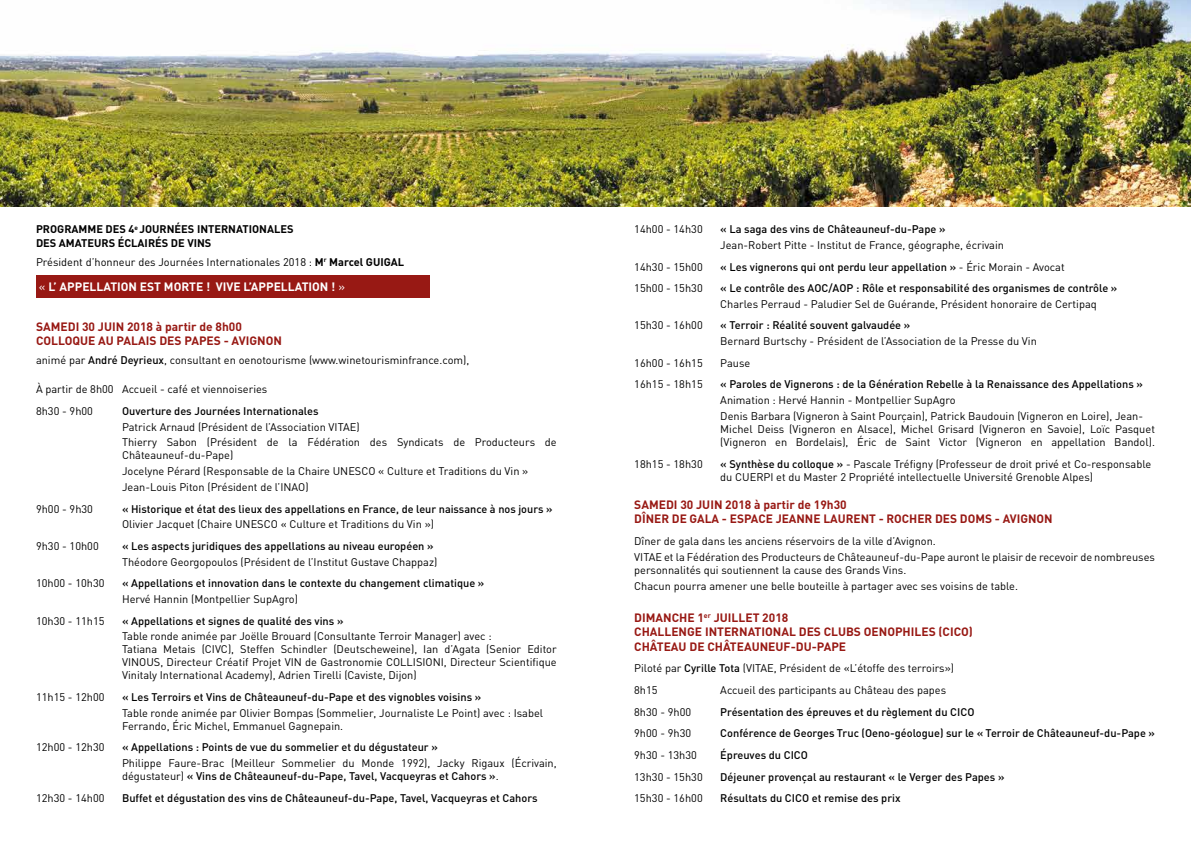
<style>
.page{position:relative;width:1191px;height:842px;background:#fff}
.page>*{position:absolute;margin:0;border:0;box-sizing:border-box;transform-origin:0 0}
.t1{font:700 12px/14.4px "DIN";color:#981914}
.t2{font:700 12px "DIN";color:#fff}
.t3{font:11px/13px "DIN";color:#000}
.t4{font:500 11px "DIN";color:#000}
.t5{font:700 11px/13.2px "DIN";color:#000}
.s1{font-weight:700}
.s2{font-weight:400}
.s3{font-weight:500}
</style>
<div class="page">
<img style="left:0;top:0;width:1191px;height:207px">
<div style="left:36px;top:275px;width:393px;height:23px;background:#981914"></div>
<p class="t5" style="left:36px;top:222px;width:259px">PROGRAMME DES 4<sup>e</sup> JOURNÉES INTERNATIONALES<br>DES AMATEURS ÉCLAIRÉS DE VINS</p>
<p class="t3" style="left:36px;top:255px;width:370px">Président d’honneur des Journées Internationales 2018 : <span class="s1">M</span><sup>r</sup> <span class="s1">Marcel GUIGAL</span></p>
<p class="t2" style="left:39px;top:279px;width:308px"><span class="s2">«</span> L’ APPELLATION EST MORTE ! VIVE L’APPELLATION ! <span class="s2">»</span></p>
<p class="t1" style="left:36px;top:319px;width:247px">SAMEDI 30 JUIN 2018 à partir de 8h00<br>COLLOQUE AU PALAIS DES PAPES - AVIGNON</p>
<p class="t3" style="left:36px;top:353px;width:435px">animé par <span class="s3">André Deyrieux</span>, consultant en oenotourisme (www.winetourisminfrance.com),</p>
<p class="t3" style="left:36px;top:378px;width:233px;line-height:21.5px">À partir de 8h00 Accueil - café et viennoiseries<br>8h30 - 9h00</p>
<p class="t4" style="left:122px;top:404px;width:198px">Ouverture des Journées Internationales</p>
<p class="t3" style="left:122px;top:418px;width:436px;line-height:15.8px">Patrick Arnaud (Président de l’Association VITAE)<br>Thierry Sabon (Président de la Fédération des Syndicats de Producteurs de</p>
<p class="t3" style="left:122px;top:447px;width:408px;line-height:15.8px">Châteauneuf-du-Pape)<br>Jocelyne Pérard (Responsable de la Chaire UNESCO « Culture et Traditions du Vin »<br>Jean-Louis Piton (Président de l’INAO)</p>
<p class="t3" style="left:36px;top:502px;width:58px">9h00 - 9h30</p>
<p class="t4" style="left:122px;top:501px;width:432px">« Historique et état des lieux des appellations en France, de leur naissance à nos jours »</p>
<p class="t3" style="left:122px;top:518px;width:313px">Olivier Jacquet (Chaire UNESCO « Culture et Traditions du Vin »)</p>
<p class="t3" style="left:36px;top:539px;width:64px">9h30 - 10h00</p>
<p class="t4" style="left:122px;top:539px;width:313px">« Les aspects juridiques des appellations au niveau européen »</p>
<p class="t3" style="left:122px;top:555px;width:317px">Théodore Georgopoulos (Président de l’Institut Gustave Chappaz)</p>
<p class="t3" style="left:36px;top:576px;width:70px">10h00 - 10h30</p>
<p class="t4" style="left:122px;top:576px;width:364px">« Appellations et innovation dans le contexte du changement climatique »</p>
<p class="t3" style="left:122px;top:592px;width:177px">Hervé Hannin (Montpellier SupAgro)</p>
<p class="t3" style="left:36px;top:614px;width:70px">10h30 - 11h15</p>
<p class="t4" style="left:122px;top:614px;width:223px">« Appellations et signes de qualité des vins »</p>
<p class="t3" style="left:122px;top:630px;width:436px">Table ronde animée par Joëlle Brouard (Consultante Terroir Manager) avec :<br>Tatiana Metais (CIVC), Steffen Schindler (Deutscheweine), Ian d’Agata (Senior Editor VINOUS, Directeur Créatif Projet VIN de Gastronomie COLLISIONI, Directeur Scientifique Vinitaly International Academy), Adrien Tirelli (Caviste, Dijon)</p>
<p class="t3" style="left:36px;top:690px;width:70px">11h15 - 12h00</p>
<p class="t4" style="left:122px;top:690px;width:361px">« Les Terroirs et Vins de Châteauneuf-du-Pape et des vignobles voisins »</p>
<p class="t3" style="left:122px;top:706px;width:422px">Table ronde animée par Olivier Bompas (Sommelier, Journaliste Le Point) avec : Isabel<br>Ferrando, Éric Michel, Emmanuel Gagnepain.</p>
<p class="t3" style="left:36px;top:741px;width:70px">12h00 - 12h30</p>
<p class="t4" style="left:122px;top:740px;width:317px">« Appellations : Points de vue du sommelier et du dégustateur »</p>
<p class="t3" style="left:122px;top:756px;width:436px">Philippe Faure-Brac (Meilleur Sommelier du Monde 1992), Jacky Rigaux (Écrivain, dégustateur) <span class="s3">« Vins de Châteauneuf-du-Pape, Tavel, Vacqueyras et Cahors »</span>.</p>
<p class="t3" style="left:36px;top:791px;width:70px">12h30 - 14h00</p>
<p class="t4" style="left:122px;top:791px;width:417px">Buffet et dégustation des vins de Châteauneuf-du-Pape, Tavel, Vacqueyras et Cahors</p>
<p class="t3" style="left:634px;top:223px;width:70px">14h00 - 14h30</p>
<p class="t4" style="left:720px;top:222px;width:227px">« La saga des vins de Châteauneuf-du-Pape »</p>
<p class="t3" style="left:720px;top:238px;width:285px">Jean-Robert Pitte - Institut de France, géographe, écrivain</p>
<p class="t3" style="left:634px;top:260px;width:70px">14h30 - 15h00</p>
<p class="t4" style="left:720px;top:260px;width:346px">« Les vignerons qui ont perdu leur appellation » <span class="s2">- Éric Morain - Avocat</span></p>
<p class="t3" style="left:634px;top:281px;width:70px">15h00 - 15h30</p>
<p class="t4" style="left:720px;top:281px;width:398px">« Le contrôle des AOC/AOP : Rôle et responsabilité des organismes de contrôle »</p>
<p class="t3" style="left:720px;top:297px;width:378px">Charles Perraud - Paludier Sel de Guérande, Président honoraire de Certipaq</p>
<p class="t3" style="left:634px;top:319px;width:70px">15h30 - 16h00</p>
<p class="t4" style="left:720px;top:318px;width:192px">« Terroir : Réalité souvent galvaudée »</p>
<p class="t3" style="left:720px;top:335px;width:318px">Bernard Burtschy - Président de l’Association de la Presse du Vin</p>
<p class="t3" style="left:634px;top:356px;width:70px">16h00 - 16h15</p>
<p class="t3" style="left:720px;top:356px;width:32px">Pause</p>
<p class="t3" style="left:634px;top:378px;width:70px">16h15 - 18h15</p>
<p class="t4" style="left:720px;top:377px;width:424px">« Paroles de Vignerons : de la Génération Rebelle à la Renaissance des Appellations »</p>
<p class="t3" style="left:720px;top:392px;width:424px;line-height:15.8px">Animation : Hervé Hannin - Montpellier SupAgro<br>Denis Barbara (Vigneron à Saint Pourçain), Patrick Baudouin (Vigneron en Loire), Jean-</p>
<p class="t3" style="left:720px;top:422px;width:436px">Michel Deiss (Vigneron en Alsace), Michel Grisard (Vigneron en Savoie), Loïc Pasquet (Vigneron en Bordelais), Éric de Saint Victor (Vigneron en appellation Bandol).</p>
<p class="t3" style="left:634px;top:457px;width:70px">18h15 - 18h30</p>
<p class="t3" style="left:720px;top:457px;width:432px"><span class="s3">« Synthèse du colloque »</span> - Pascale Tréfigny (Professeur de droit privé et Co-responsable du CUERPI et du Master 2 Propriété intellectuelle Université Grenoble Alpes)</p>
<p class="t1" style="left:634px;top:497px;width:420px">SAMEDI 30 JUIN 2018 à partir de 19h30<br>DÎNER DE GALA - ESPACE JEANNE LAURENT - ROCHER DES DOMS - AVIGNON</p>
<p class="t3" style="left:634px;top:533px;width:522px;line-height:16px">Dîner de gala dans les anciens réservoirs de la ville d’Avignon.<br>VITAE et la Fédération des Producteurs de Châteauneuf-du-Pape auront le plaisir de recevoir de nombreuses</p>
<p class="t3" style="left:634px;top:562px;width:385px;line-height:16px">personnalités qui soutiennent la cause des Grands Vins.<br>Chacun pourra amener une belle bouteille à partager avec ses voisins de table.</p>
<p class="t1" style="left:634px;top:610px;width:340px">DIMANCHE 1<sup>er</sup> JUILLET 2018<br>CHALLENGE INTERNATIONAL DES CLUBS OENOPHILES (CICO)<br>CHÂTEAU DE CHÂTEAUNEUF-DU-PAPE</p>
<p class="t3" style="left:634px;top:657px;width:321px;line-height:21.7px">Piloté par <span class="s3">Cyrille Tota</span> (VITAE, Président de «L’étoffe des terroirs»)<br>8h15</p>
<p class="t3" style="left:720px;top:683px;width:227px">Accueil des participants au Château des papes</p>
<p class="t3" style="left:634px;top:705px;width:58px">8h30 - 9h00</p>
<p class="t4" style="left:720px;top:705px;width:256px">Présentation des épreuves et du règlement du CICO</p>
<p class="t3" style="left:634px;top:727px;width:58px">9h00 - 9h30</p>
<p class="t4" style="left:720px;top:726px;width:436px">Conférence de Georges Truc (Oeno-géologue) sur le « Terroir de Châteauneuf-du-Pape »</p>
<p class="t3" style="left:634px;top:748px;width:64px">9h30 - 13h30</p>
<p class="t4" style="left:720px;top:748px;width:89px">Épreuves du CICO</p>
<p class="t3" style="left:634px;top:770px;width:70px">13h30 - 15h30</p>
<p class="t4" style="left:720px;top:770px;width:286px">Déjeuner provençal au restaurant « le Verger des Papes »</p>
<p class="t3" style="left:634px;top:792px;width:70px">15h30 - 16h00</p>
<p class="t4" style="left:720px;top:791px;width:182px">Résultats du CICO et remise des prix</p>
</div>
